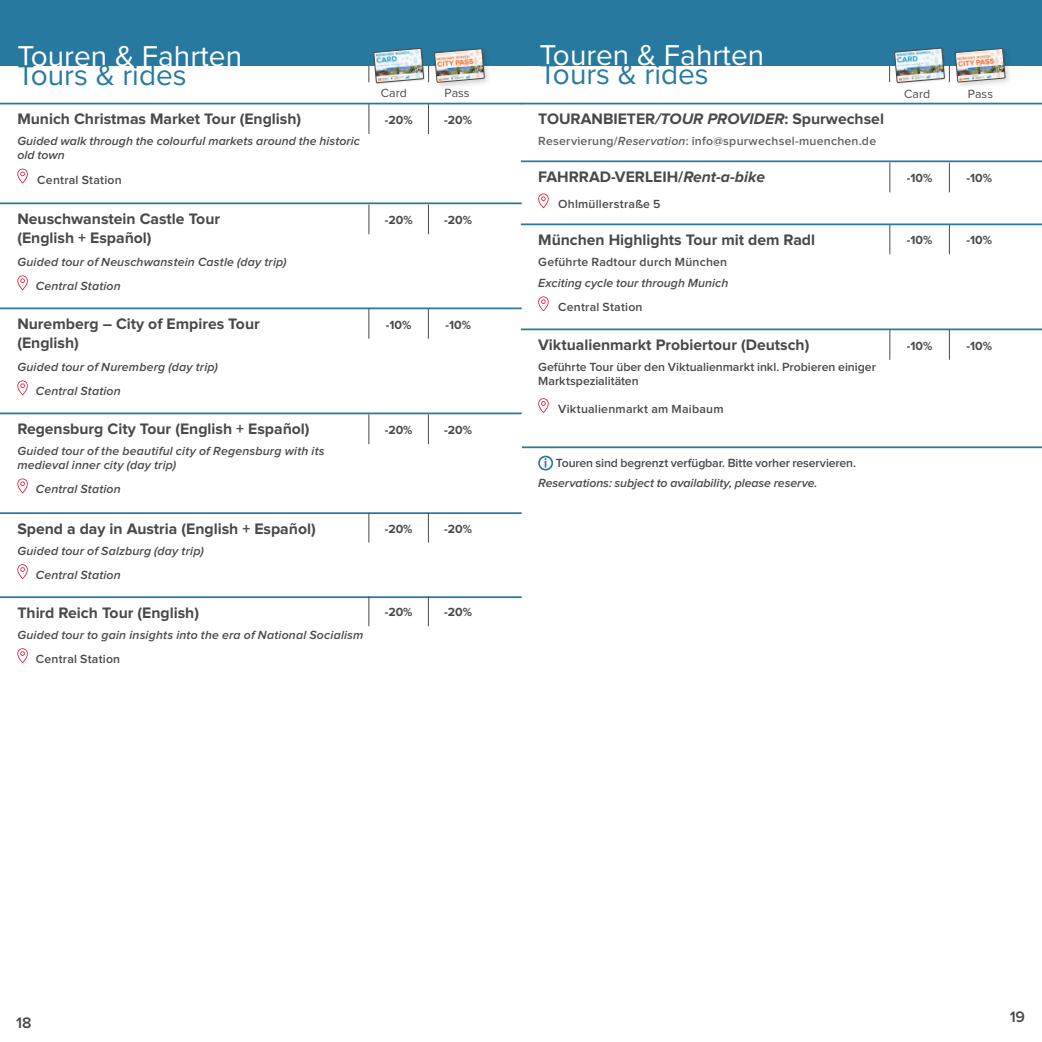
<style>
.page{position:relative;width:1042px;height:1042px;background:#fff}
.page>*{position:absolute;margin:0;border:0;box-sizing:border-box;transform-origin:0 0}
.t1{font:29.75px "Proxima Nova";color:#fff}
.t2{font:29.75px "Proxima Nova";color:#2779a0}
.t3{font:700 15.75px/19.2px "Proxima Nova";color:#484948}
.t4{font:600 15.75px "Proxima Nova";color:#484948}
.t5{font:italic 600 12.25px/24.2px "Proxima Nova";letter-spacing:.015em;color:#484948}
.t6{font:600 12.25px/14px "Proxima Nova";letter-spacing:.01em;color:#484948}
.t7{font:700 12.25px "Proxima Nova";color:#484948}
.t8{font:600 12.25px "Proxima Nova";letter-spacing:.02em;color:#636060}
.t9{font:600 12.25px "Proxima Nova";letter-spacing:-.01em;color:#484948}
.t10{font:italic 600 12.25px "Proxima Nova";letter-spacing:-.005em;color:#484948}
.t11{font:12.25px "Proxima Nova";color:#484948}
.s1{font-style:italic}
</style>
<div class="page">
<svg style="left:889px;top:225px;width:1px;height:29px"></svg>
<svg style="left:949px;top:225px;width:1px;height:29px"></svg>
<div style="left:0;top:0;width:522px;height:66px;background:#2779a0"></div>
<hr style="left:0;top:103px;width:522px;height:1px;background:#2779a0">
<hr style="left:0;top:202px;width:522px;height:2px;background:#2779a0">
<hr style="left:0;top:307px;width:522px;height:2px;background:#2779a0">
<hr style="left:0;top:412px;width:522px;height:2px;background:#2779a0">
<hr style="left:0;top:512px;width:522px;height:2px;background:#2779a0">
<hr style="left:0;top:596px;width:522px;height:2px;background:#2779a0">
<svg style="left:17px;top:169px;width:11px;height:14px"></svg>
<svg style="left:17px;top:275px;width:11px;height:15px"></svg>
<svg style="left:17px;top:380px;width:11px;height:15px"></svg>
<svg style="left:17px;top:478px;width:11px;height:15px"></svg>
<svg style="left:17px;top:564px;width:11px;height:15px"></svg>
<svg style="left:17px;top:648px;width:11px;height:15px"></svg>
<div style="left:522px;top:0;width:520px;height:65px;background:#2779a0"></div>
<hr style="left:521px;top:103px;width:521px;height:1px;background:#2779a0">
<hr style="left:521px;top:160px;width:521px;height:2px;background:#2779a0">
<hr style="left:521px;top:223px;width:521px;height:2px;background:#2779a0">
<hr style="left:521px;top:328px;width:521px;height:2px;background:#2779a0">
<svg style="left:538px;top:193px;width:11px;height:15px"></svg>
<svg style="left:538px;top:296px;width:11px;height:15px"></svg>
<svg style="left:538px;top:398px;width:11px;height:15px"></svg>
<div style="left:538px;top:456px;width:15px;height:14px;border:2px solid #2779a0;border-radius:50%"></div>
<svg style="left:544px;top:458px;width:2px;height:9px"></svg>
<hr style="left:368px;top:309px;width:1px;height:30px;background:#484948">
<hr style="left:428px;top:309px;width:1px;height:30px;background:#484948">
<hr style="left:368px;top:414px;width:1px;height:30px;background:#484948">
<hr style="left:428px;top:414px;width:1px;height:30px;background:#484948">
<svg style="left:368px;top:513px;width:1px;height:29px"></svg>
<svg style="left:428px;top:513px;width:1px;height:29px"></svg>
<hr style="left:368px;top:596px;width:1px;height:30px;background:#484948">
<hr style="left:428px;top:596px;width:1px;height:30px;background:#484948">
<svg style="left:889px;top:163px;width:1px;height:29px"></svg>
<svg style="left:949px;top:163px;width:1px;height:29px"></svg>
<hr style="left:889px;top:330px;width:1px;height:30px;background:#484948">
<hr style="left:949px;top:330px;width:1px;height:30px;background:#484948">
<div style="left:431px;top:46px;width:61px;height:44px;background:#231f20;opacity:.2"></div>
<img style="left:368px;top:46px;width:116px;height:44px">
<div style="left:952px;top:45px;width:60px;height:44px;background:#231f20;opacity:.2"></div>
<img style="left:889px;top:45px;width:116px;height:44px">
<hr style="left:368px;top:104px;width:1px;height:30px;background:#484948">
<hr style="left:428px;top:104px;width:1px;height:30px;background:#484948">
<hr style="left:368px;top:204px;width:1px;height:30px;background:#484948">
<hr style="left:428px;top:204px;width:1px;height:30px;background:#484948">
<hr style="left:522px;top:446px;width:520px;height:2px;background:#2779a0">
<h1 class="t1" style="left:17px;top:42px;width:226px">Touren &amp; Fahrten</h1>
<h1 class="t2" style="left:17px;top:61px;width:171px">Tours &amp; rides</h1>
<p class="t3" style="left:17px;top:110px;width:285px">Munich Christmas Market Tour (English)</p>
<p class="t5" style="left:17px;top:135px;width:344px;line-height:14px">Guided walk through the colourful markets around the historic old town</p>
<p class="t6" style="left:37px;top:173px;width:86px">Central Station</p>
<p class="t3" style="left:17px;top:210px;width:204px">Neuschwanstein Castle Tour (English + Español)</p>
<p class="t5" style="left:36px;top:250px;width:252px;text-indent:-18px">Guided tour of Neuschwanstein Castle (day trip)<br>Central Station</p>
<p class="t3" style="left:17px;top:315px;width:244px">Nuremberg – City of Empires Tour (English)</p>
<p class="t5" style="left:36px;top:355px;width:184px;text-indent:-18px">Guided tour of Nuremberg (day trip)<br>Central Station</p>
<p class="t3" style="left:17px;top:420px;width:294px">Regensburg City Tour (English + Español)</p>
<p class="t5" style="left:17px;top:444px;width:309px;line-height:14px">Guided tour of the beautiful city of Regensburg with its medieval inner city (day trip)</p>
<p class="t5" style="left:36px;top:478px;width:87px">Central Station</p>
<p class="t3" style="left:17px;top:520px;width:300px">Spend a day in Austria (English + Español)</p>
<p class="t5" style="left:36px;top:539px;width:169px;text-indent:-18px">Guided tour of Salzburg (day trip)<br>Central Station</p>
<p class="t3" style="left:17px;top:604px;width:183px">Third Reich Tour (English)</p>
<p class="t5" style="left:17px;top:623px;width:348px">Guided tour to gain insights into the era of National Socialism</p>
<p class="t6" style="left:36px;top:652px;width:86px">Central Station</p>
<h1 class="t1" style="left:539px;top:42px;width:226px">Touren &amp; Fahrten</h1>
<h1 class="t2" style="left:539px;top:61px;width:171px">Tours &amp; rides</h1>
<p class="t3" style="left:538px;top:110px;width:347px">TOURANBIETER<span class="s1">/TOUR PROVIDER</span>: Spurwechsel</p>
<p class="t8" style="left:538px;top:136px;width:339px">Reservierung/<span class="s1">Reservation</span>: info@spurwechsel-muenchen.de</p>
<p class="t3" style="left:538px;top:168px;width:228px">FAHRRAD-VERLEIH/<span class="s1">Rent-a-bike</span></p>
<p class="t6" style="left:558px;top:198px;width:104px">Ohlmüllerstraße 5</p>
<p class="t3" style="left:538px;top:231px;width:278px">München Highlights Tour mit dem Radl</p>
<p class="t6" style="left:538px;top:255px;width:190px">Geführte Radtour durch München</p>
<p class="t5" style="left:538px;top:271px;width:192px">Exciting cycle tour through Munich</p>
<p class="t6" style="left:558px;top:301px;width:86px">Central Station</p>
<p class="t3" style="left:538px;top:336px;width:273px">Viktualienmarkt Probiertour (Deutsch)</p>
<p class="t6" style="left:538px;top:360px;width:339px">Geführte Tour über den Viktualienmarkt inkl. Probieren einiger<br>Marktspezialitäten</p>
<p class="t6" style="left:558px;top:402px;width:167px">Viktualienmarkt am Maibaum</p>
<p class="t11" style="left:381px;top:88px;width:27px">Card</p>
<p class="t11" style="left:445px;top:88px;width:27px">Pass</p>
<p class="t11" style="left:904px;top:88px;width:27px">Card</p>
<p class="t11" style="left:968px;top:88px;width:27px">Pass</p>
<p class="t7" style="left:385px;top:114px;width:29px">-20%</p>
<p class="t7" style="left:444px;top:114px;width:29px">-20%</p>
<p class="t7" style="left:907px;top:173px;width:27px">-10%</p>
<p class="t7" style="left:966px;top:173px;width:27px">-10%</p>
<p class="t7" style="left:385px;top:214px;width:29px">-20%</p>
<p class="t7" style="left:444px;top:214px;width:29px">-20%</p>
<p class="t7" style="left:907px;top:235px;width:27px">-10%</p>
<p class="t7" style="left:966px;top:235px;width:27px">-10%</p>
<p class="t7" style="left:386px;top:319px;width:27px">-10%</p>
<p class="t7" style="left:445px;top:319px;width:27px">-10%</p>
<p class="t7" style="left:907px;top:340px;width:27px">-10%</p>
<p class="t7" style="left:966px;top:340px;width:27px">-10%</p>
<p class="t7" style="left:385px;top:424px;width:29px">-20%</p>
<p class="t7" style="left:444px;top:424px;width:29px">-20%</p>
<p class="t7" style="left:385px;top:523px;width:29px">-20%</p>
<p class="t7" style="left:444px;top:523px;width:29px">-20%</p>
<p class="t7" style="left:385px;top:606px;width:29px">-20%</p>
<p class="t7" style="left:444px;top:606px;width:29px">-20%</p>
<p class="t9" style="left:556px;top:457px;width:302px">Touren sind begrenzt verfügbar. Bitte vorher reservieren.</p>
<p class="t10" style="left:538px;top:477px;width:281px">Reservations: subject to availability, please reserve.</p>
<p class="t4" style="left:16px;top:1015px;width:17px">18</p>
<p class="t4" style="left:1009px;top:1010px;width:17px">19</p>
</div>
